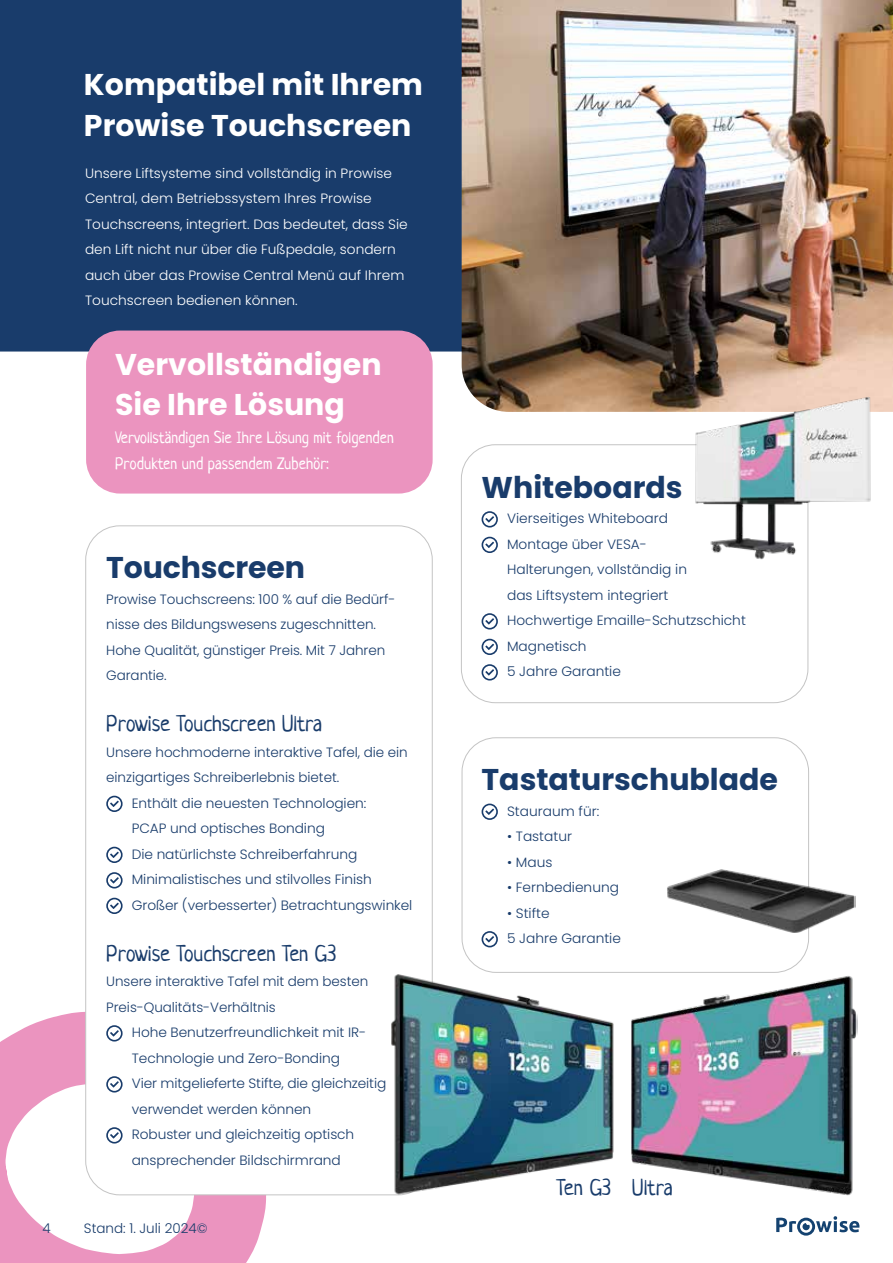
<style>
.page{position:relative;width:893px;height:1263px;background:#fff}
.page>*{position:absolute;margin:0;border:0;box-sizing:border-box;transform-origin:0 0}
.t1{font:700 30px/40.5px "Poppins";color:#fff}
.t2{font:700 30px "Poppins";color:#193c6b}
.t3{font:22.5px "Neucha";letter-spacing:-.005em;color:#193c6b}
.t4{font:16.5px/25.5px "Neucha";color:#fff}
.t5{font:300 13.5px/25.5px "Poppins";letter-spacing:-.005em;color:#193c6b}
.t6{font:300 13.5px/25.5px "Poppins";color:#fff}
</style>
<div class="page">
<div style="left:0;top:0;width:462px;height:351px;background:#193c6b"></div>
<div style="left:86px;top:331px;width:347px;height:163px;background:#eb94bf;border-radius:34px"></div>
<img style="left:462px;top:0;width:431px;height:412px">
<svg style="left:0;top:1011px;width:266px;height:252px;fill:#eb94bf"></svg>
<div style="left:86px;top:526px;width:346px;height:669px;background:#fff;border-radius:34px"></div>
<div style="left:482px;top:511px;width:16px;height:16px;border:2px solid #193c6b;border-radius:50%"></div>
<svg style="left:485px;top:516px;width:9px;height:6px"></svg>
<div style="left:482px;top:537px;width:16px;height:16px;border:2px solid #193c6b;border-radius:50%"></div>
<svg style="left:485px;top:542px;width:9px;height:6px"></svg>
<div style="left:482px;top:613px;width:16px;height:16px;border:2px solid #193c6b;border-radius:50%"></div>
<svg style="left:485px;top:618px;width:9px;height:6px"></svg>
<div style="left:482px;top:639px;width:16px;height:16px;border:2px solid #193c6b;border-radius:50%"></div>
<svg style="left:485px;top:644px;width:9px;height:6px"></svg>
<div style="left:482px;top:664px;width:16px;height:16px;border:2px solid #193c6b;border-radius:50%"></div>
<svg style="left:485px;top:669px;width:9px;height:6px"></svg>
<div style="left:482px;top:803px;width:16px;height:17px;border:2px solid #193c6b;border-radius:50%"></div>
<svg style="left:485px;top:808px;width:9px;height:7px"></svg>
<div style="left:482px;top:931px;width:16px;height:16px;border:2px solid #193c6b;border-radius:50%"></div>
<svg style="left:485px;top:936px;width:9px;height:6px"></svg>
<img style="left:689px;top:394px;width:185px;height:169px">
<img style="left:667px;top:867px;width:188px;height:66px">
<svg style="left:776px;top:1216px;width:83px;height:19px"></svg>
<div style="left:106px;top:796px;width:17px;height:16px;border:2px solid #193c6b;border-radius:50%"></div>
<svg style="left:110px;top:801px;width:9px;height:6px"></svg>
<div style="left:106px;top:847px;width:17px;height:16px;border:2px solid #193c6b;border-radius:50%"></div>
<svg style="left:110px;top:852px;width:9px;height:6px"></svg>
<div style="left:106px;top:872px;width:17px;height:16px;border:2px solid #193c6b;border-radius:50%"></div>
<svg style="left:110px;top:877px;width:9px;height:6px"></svg>
<div style="left:106px;top:898px;width:17px;height:16px;border:2px solid #193c6b;border-radius:50%"></div>
<svg style="left:110px;top:903px;width:9px;height:6px"></svg>
<div style="left:106px;top:1025px;width:17px;height:16px;border:2px solid #193c6b;border-radius:50%"></div>
<svg style="left:110px;top:1030px;width:9px;height:6px"></svg>
<div style="left:106px;top:1076px;width:17px;height:16px;border:2px solid #193c6b;border-radius:50%"></div>
<svg style="left:110px;top:1081px;width:9px;height:6px"></svg>
<div style="left:106px;top:1127px;width:17px;height:16px;border:2px solid #193c6b;border-radius:50%"></div>
<svg style="left:110px;top:1132px;width:9px;height:6px"></svg>
<img style="left:629px;top:972px;width:228px;height:224px">
<img style="left:388px;top:972px;width:228px;height:224px">
<h1 class="t1" style="left:84px;top:65px;width:340px">Kompatibel mit Ihrem<br>Prowise Touchscreen</h1>
<p class="t6" style="left:85px;top:160px;width:324px">Unsere Liftsysteme sind vollständig in Prowise Central, dem Betriebssystem Ihres Prowise Touchscreens, integriert. Das bedeutet, dass Sie den Lift nicht nur über die Fußpedale, sondern auch über das Prowise Central Menü auf Ihrem Touchscreen bedienen können.</p>
<h1 class="t1" style="left:115px;top:344px;width:268px">Vervollständigen<br>Sie Ihre Lösung</h1>
<p class="t4" style="left:115px;top:425px;width:280px">Vervollständigen Sie Ihre Lösung mit folgenden<br>Produkten und passendem Zubehör:</p>
<h1 class="t2" style="left:106px;top:550px;width:200px">Touchscreen</h1>
<p class="t5" style="left:106px;top:586px;width:291px">Prowise Touchscreens: 100 % auf die Bedürf&shy;nisse des Bildungswesens zugeschnitten.<br>Hohe Qualität, günstiger Preis. Mit 7 Jahren Garantie.</p>
<h2 class="t3" style="left:106px;top:710px;width:218px">Prowise Touchscreen Ultra</h2>
<p class="t5" style="left:106px;top:739px;width:303px">Unsere hochmoderne interaktive Tafel, die ein</p>
<p class="t5" style="left:106px;top:765px;width:234px">einzigartiges Schreiberlebnis bietet.</p>
<p class="t5" style="left:132px;top:790px;width:236px">Enthält die neuesten Technologien:</p>
<p class="t5" style="left:132px;top:816px;width:195px">PCAP und optisches Bonding</p>
<p class="t5" style="left:132px;top:841px;width:227px">Die natürlichste Schreiberfahrung</p>
<p class="t5" style="left:132px;top:867px;width:242px">Minimalistisches und stilvolles Finish</p>
<p class="t5" style="left:132px;top:892px;width:282px">Großer (verbesserter) Betrachtungswinkel</p>
<h2 class="t3" style="left:106px;top:939px;width:232px">Prowise Touchscreen Ten G3</h2>
<p class="t5" style="left:106px;top:969px;width:264px">Unsere interaktive Tafel mit dem besten<br>Preis-Qualitäts-Verhältnis</p>
<p class="t5" style="left:132px;top:1020px;width:256px">Hohe Benutzerfreundlichkeit mit IR-Technologie und Zero-Bonding<br>Vier mitgelieferte Stifte, die gleichzeitig verwendet werden können<br>Robuster und gleichzeitig optisch ansprechender Bildschirmrand</p>
<p class="t5" style="left:43px;top:1215px;width:10px">4</p>
<p class="t5" style="left:84px;top:1215px;width:125px">Stand: 1. Juli 2024©</p>
<h1 class="t2" style="left:482px;top:470px;width:203px">Whiteboards</h1>
<p class="t5" style="left:507px;top:506px;width:240px">Vierseitiges Whiteboard<br>Montage über VESA-<br>Halterungen, vollständig in<br>das Liftsystem integriert<br>Hochwertige Emaille-Schutzschicht<br>Magnetisch<br>5 Jahre Garantie</p>
<h1 class="t2" style="left:482px;top:762px;width:298px">Tastaturschublade</h1>
<p class="t5" style="left:507px;top:798px;width:94px">Stauraum für:</p>
<p class="t5" style="left:507px;top:824px;width:66px">• Tastatur</p>
<p class="t5" style="left:507px;top:849px;width:47px">• Maus</p>
<p class="t5" style="left:507px;top:875px;width:113px">• Fernbedienung</p>
<p class="t5" style="left:507px;top:900px;width:115px">• Stifte<br>5 Jahre Garantie</p>
<h2 class="t3" style="left:556px;top:1174px;width:118px">Ten G3 Ultra</h2>
</div>
